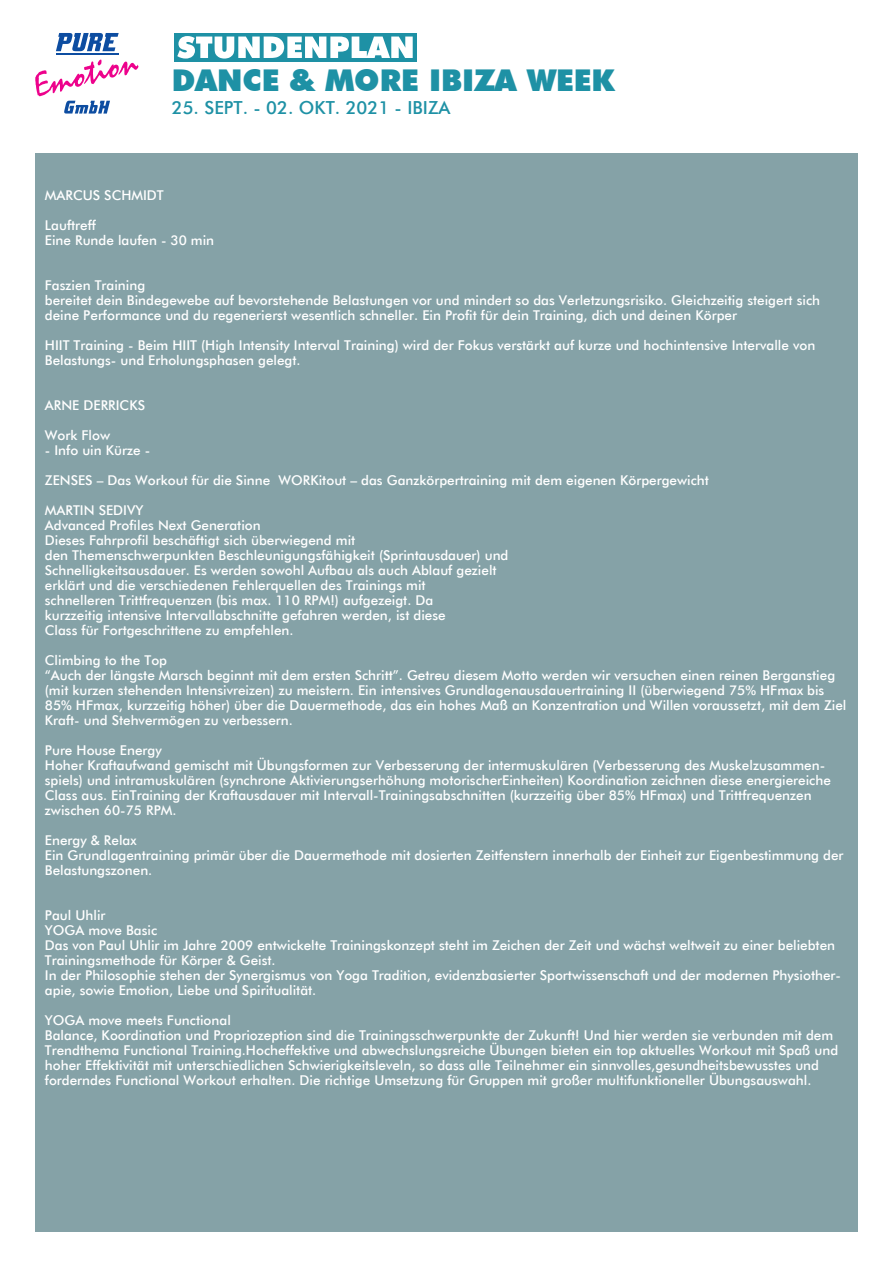
<style>
.page{position:relative;width:893px;height:1263px;background:#fff}
.page>*{position:absolute;margin:0;border:0;box-sizing:border-box;transform-origin:0 0}
.t1{font:900 30px "Futura BT";color:#1e91a5}
.t2{font:500 18px "Futura BT";color:#1e91a5}
.t3{font:500 13.5px/15px "Futura BT";color:#fff}
</style>
<div class="page">
<svg style="left:56px;top:33px;width:63px;height:18px"></svg>
<hr style="left:56px;top:53px;width:63px;height:2px;background:#0d4da1">
<svg style="left:35px;top:60px;width:103px;height:54px"></svg>
<svg style="left:174px;top:33px;width:243px;height:29px"></svg>
<div style="left:35px;top:153px;width:823px;height:1078px;background:#85a2a7"></div>
<h1 class="t1" style="left:172px;top:62px;width:444px">DANCE &amp; MORE IBIZA WEEK</h1>
<h2 class="t2" style="left:172px;top:96px;width:280px">25. sept. - 02. Okt. 2021 - Ibiza</h2>
<p class="t3" style="left:45px;top:188px;width:120px">Marcus Schmidt</p>
<p class="t3" style="left:45px;top:218px;width:171px">Lauftreff<br>Eine Runde laufen - 30 min</p>
<p class="t3" style="left:45px;top:278px;width:777px">Faszien Training<br>bereitet dein Bindegewebe auf bevorstehende Belastungen vor und mindert so das Verletzungsrisiko. Gleichzeitig steigert sich deine Performance und du regenerierst wesentlich schneller. Ein Profit für dein Training, dich und deinen Körper</p>
<p class="t3" style="left:45px;top:338px;width:772px">HIIT Training - Beim HIIT (H igh I ntensity I nterval Training) wird der Fokus verstärkt auf kurze und hochintensive I ntervalle von<br>Belastungs- und Erholungsphasen gelegt.</p>
<p class="t3" style="left:45px;top:398px;width:102px">Arne Derricks</p>
<p class="t3" style="left:45px;top:428px;width:67px">Work Flow</p>
<p class="t3" style="left:45px;top:443px;width:107px">- I nfo uin Kürze -</p>
<p class="t3" style="left:45px;top:473px;width:17px">ZENSES</p>
<p class="t3" style="left:97px;top:473px;width:614px">– Das Workout für die Sinne WORKitout – das Ganzkörpertraining mit dem eigenen Körpergewicht</p>
<p class="t3" style="left:45px;top:503px;width:465px">Martin Sed ivy<br>Advanced Profiles N ext Generation<br>Dieses Fahrprofil beschäftigt sich überwiegend mit<br>den Themenschwerpunkten Beschleunigungsfähigkeit (Sprintausdauer) und Schnelligkeitsausdauer. Es werden sowohl Aufbau als auch Ablauf gezielt erklärt und die verschiedenen Fehlerquellen des Trainings mit<br>schnelleren Trittfrequenzen (bis max. 110 RPM!) aufgezeigt. Da<br>kurzzeitig intensive I ntervallabschnitte gefahren werden, ist diese<br>Class für Fortgeschrittene zu empfehlen.</p>
<p class="t3" style="left:45px;top:653px;width:803px">Climbing to the Top<br>“Auch der längste Marsch beginnt mit dem ersten Schritt”. Getreu diesem Motto werden wir versuchen einen reinen Berganstieg (mit kurzen stehenden I ntensivreizen) zu meistern. Ein intensives Grundlagenausdauertraining II (überwiegend 75% H Fmax bis 85% H Fmax, kurzzeitig höher) über die Dauermethode, das ein hohes Maß an Konzentration und Willen voraussetzt, mit dem Ziel Kraft- und Stehvermögen zu verbessern.</p>
<p class="t3" style="left:45px;top:743px;width:787px">Pure House Energy<br>Hoher Kraftaufwand gemischt mit Ü bungsformen zur Verbesserung der intermuskulären (Verbesserung des Muskelzusammen&shy;spiels) und intramuskulären (synchrone Aktivierungserhöhung motorischerEinheiten) Koordination zeichnen diese energiereiche Class aus. EinTraining der Kraftausdauer mit I ntervall-Trainingsabschnitten (kurzzeitig über 85% H Fmax) und Trittfrequenzen zwischen 60-75 RPM.</p>
<p class="t3" style="left:45px;top:833px;width:800px">Energy &amp; Relax<br>Ein Grundlagentraining primär über die Dauermethode mit dosierten Zeitfenstern innerhalb der Einheit zur Eigenbestimmung der<br>Belastungszonen.</p>
<p class="t3" style="left:45px;top:908px;width:62px">Paul Uhlir<br>YOGA</p>
<p class="t3" style="left:45px;top:923px;width:798px;text-indent:44px">move Basic<br>Das von Paul Uhlir im Jahre 2009 entwickelte Trainingskonzept steht im Zeichen der Zeit und wächst weltweit zu einer beliebten Trainingsmethode für Körper &amp; Geist.<br>I n der Philosophie stehen der Synergismus von Yoga Tradition, evidenzbasierter Sportwissenschaft und der modernen Physiother&shy;apie, sowie Emotion, Liebe und Spiritualität.</p>
<p class="t3" style="left:45px;top:1013px;width:20px">YOGA</p>
<p class="t3" style="left:45px;top:1013px;width:795px;text-indent:44px">move meets Functional<br>Balance, Koordination und Propriozeption sind die Trainingsschwerpunkte der Zukunft! U nd hier werden sie verbunden mit dem Trendthema Functional Training.Hocheffektive und abwechslungsreiche Ü bungen bieten ein top aktuelles Workout mit Spaß und hoher Effektivität mit unterschiedlichen Schwierigkeitsleveln, so dass alle Teilnehmer ein sinnvolles,gesundheitsbewusstes und forderndes Functional Workout erhalten. Die richtige Umsetzung für Gruppen mit großer multifunktioneller Ü bungsauswahl.</p>
</div>
